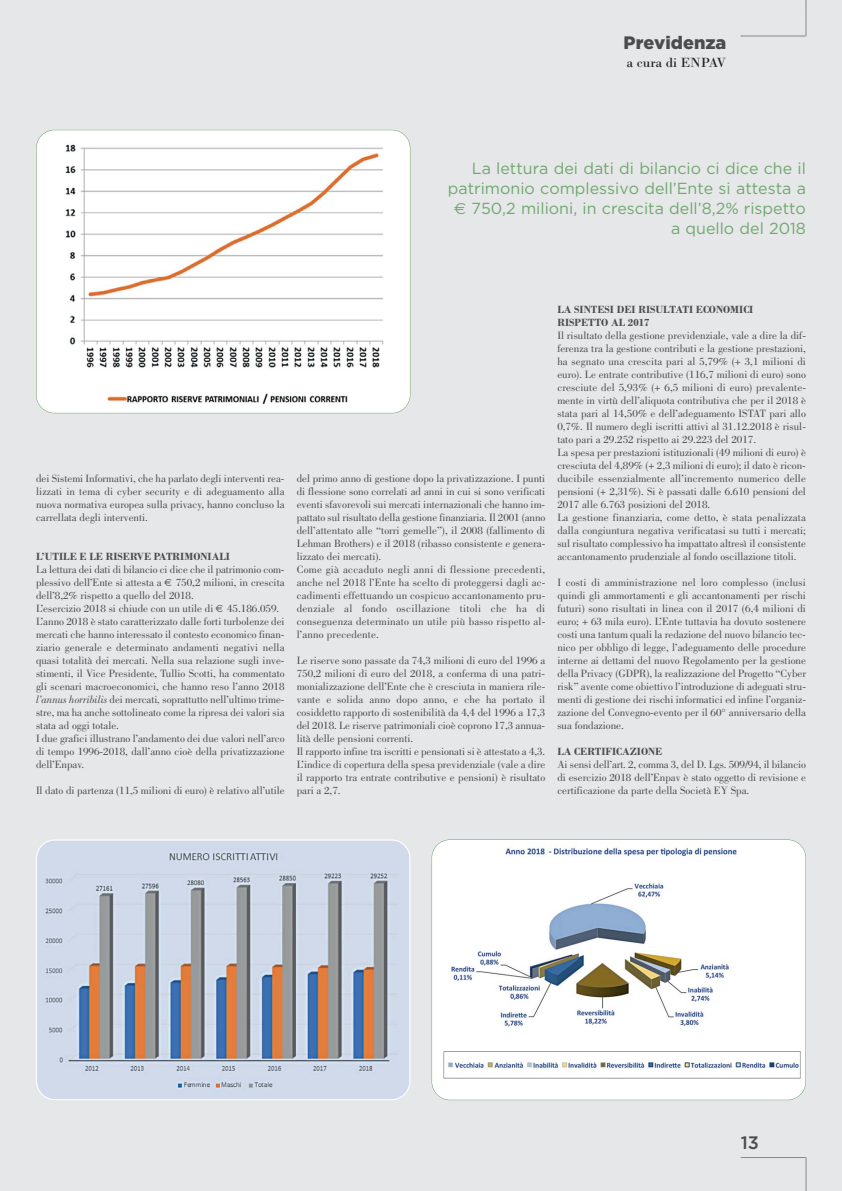
<style>
.page{position:relative;width:842px;height:1191px;background:#e6e7e8}
.page>*{position:absolute;margin:0;border:0;box-sizing:border-box;transform-origin:0 0}
.t1{font:900 18px "Gotham";color:#4c4c4e}
.t2{font:500 18px "Gotham";color:#4c4c4e}
.t3{font:16px/20px "Gotham";color:#70a86f;text-align:right}
.t4{font:14px "Bodoni";color:#231f20}
.t5{font:11px/13px "Bodoni";color:#4c4c4e}
.t6{font:700 11px/13px "Bodoni";color:#4c4c4e}
.s1{font-family:"Euro Sans"}
.s2{font-style:italic}
</style>
<div class="page">
<svg style="left:740px;top:1157px;width:67px;height:34px"></svg>
<svg style="left:740px;top:0;width:67px;height:37px"></svg>
<svg style="left:36px;top:839px;width:374px;height:261px"></svg>
<div style="left:432px;top:840px;width:373px;height:259px;background:#fff;border-radius:18px"></div>
<img style="left:432px;top:843px;width:372px;height:236px">
<div style="left:432px;top:839px;width:374px;height:261px;border:1px solid #70a86f;border-radius:18px"></div>
<div style="left:37px;top:130px;width:373px;height:283px;background:#fff;border-radius:18px"></div>
<img style="left:65px;top:144px;width:319px;height:261px">
<div style="left:36px;top:130px;width:374px;height:283px;border:1px solid #70a86f;border-radius:18px"></div>
<h1 class="t1" style="left:624px;top:36px;width:104px">Previdenza</h1>
<p class="t4" style="left:626px;top:58px;width:101px">a cura di ENPAV</p>
<h2 class="t3" style="left:448px;top:159px;width:359px">La lettura dei dati di bilancio ci dice che il patrimonio complessivo dell’Ente si attesta a <span class="s1">€</span> 750,2 milioni, in crescita dell’8,2% rispetto a quello del 2018</h2>
<p class="t5" style="left:36px;top:472px;width:250px;text-align:justify">dei Sistemi Informativi, che ha parlato degli interventi rea&shy;lizzati in tema di cyber security e di adeguamento alla nuova normativa europea sulla privacy, hanno concluso la carrellata degli interventi.</p>
<p class="t6" style="left:36px;top:551px;width:196px">L’UTILE E LE RISERVE PATRIMONIALI</p>
<p class="t5" style="left:36px;top:563px;width:250px">La lettura dei dati di bilancio ci dice che il patrimonio com&shy;plessivo dell’Ente si attesta a</p>
<p class="t5" style="left:36px;top:576px;width:250px;text-indent:140px">750,2 milioni, in crescita dell’8,2% rispetto a quello del 2018.<br>L’esercizio 2018 si chiude con un utile di 45.186.059.<br>L’anno 2018 è stato caratterizzato dalle forti turbolenze dei mercati che hanno interessato il contesto economico finan&shy;ziario generale e determinato andamenti negativi nella quasi totalità dei mercati. Nella sua relazione sugli inve&shy;stimenti, il Vice Presidente, Tullio Scotti, ha commentato gli scenari macroeconomici, che hanno reso l’anno 2018 <span class="s2">l’annus horribilis</span> dei mercati<span class="s2">,</span> soprattutto nell’ultimo trime&shy;stre, ma ha anche sottolineato come la ripresa dei valori sia stata ad oggi totale.<br>I due grafici illustrano l’andamento dei due valori nell’arco di tempo 1996-2018, dall’anno cioè della privatizzazione dell’Enpav.</p>
<p class="t5" style="left:36px;top:784px;width:250px">Il dato di partenza (11,5 milioni di euro) è relativo all’utile</p>
<p class="t5" style="left:297px;top:472px;width:250px">del primo anno di gestione dopo la privatizzazione. I punti di flessione sono correlati ad anni in cui si sono verificati eventi sfavorevoli sui mercati internazionali che hanno im&shy;pattato sul risultato della gestione finanziaria. Il 2001 (anno dell’attentato alle “torri gemelle”), il 2008 (fallimento di Lehman Brothers) e il 2018 (ribasso consistente e genera&shy;lizzato dei mercati).<br>Come già accaduto negli anni di flessione precedenti, anche nel 2018 l’Ente ha scelto di proteggersi dagli ac&shy;cadimenti effettuando un cospicuo accantonamento pru&shy;denziale al fondo oscillazione titoli che ha di conseguenza determinato un utile più basso rispetto al&shy;l’anno precedente.</p>
<p class="t5" style="left:297px;top:654px;width:250px">Le riserve sono passate da 74,3 milioni di euro del 1996 a 750,2 milioni di euro del 2018, a conferma di una patri&shy;monializzazione dell’Ente che è cresciuta in maniera rile&shy;vante e solida anno dopo anno, e che ha portato il cosiddetto rapporto di sostenibilità da 4,4 del 1996 a 17,3 del 2018. Le riserve patrimoniali cioè coprono 17,3 annua&shy;lità delle pensioni correnti.<br>Il rapporto infine tra iscritti e pensionati si è attestato a 4,3.<br>L’indice di copertura della spesa previdenziale (vale a dire il rapporto tra entrate contributive e pensioni) è risultato pari a 2,7.</p>
<p class="t6" style="left:557px;top:304px;width:198px">LA SINTESI DEI RISULTATI ECONOMICI<br>RISPETTO AL 2017</p>
<p class="t5" style="left:557px;top:330px;width:250px">Il risultato della gestione previdenziale, vale a dire la dif&shy;ferenza tra la gestione contributi e la gestione prestazioni, ha segnato una crescita pari al 5,79% (+ 3,1 milioni di euro). Le entrate contributive (116,7 milioni di euro) sono cresciute del 5,93% (+ 6,5 milioni di euro) prevalente&shy;mente in virtù dell’aliquota contributiva che per il 2018 è stata pari al 14,50% e dell’adeguamento ISTAT pari allo 0,7%. Il numero degli iscritti attivi al 31.12.2018 è risul&shy;tato pari a 29.252 rispetto ai 29.223 del 2017.<br>La spesa per prestazioni istituzionali (49 milioni di euro) è cresciuta del 4,89% (+ 2,3 milioni di euro); il dato è ricon&shy;ducibile essenzialmente all’incremento numerico delle pensioni (+ 2,31%). Si è passati dalle 6.610 pensioni del 2017 alle 6.763 posizioni del 2018.<br>La gestione finanziaria, come detto, è stata penalizzata dalla congiuntura negativa verificatasi su tutti i mercati; sul risultato complessivo ha impattato altresì il consistente accantonamento prudenziale al fondo oscillazione titoli.</p>
<p class="t5" style="left:557px;top:577px;width:250px;text-align:justify">I costi di amministrazione nel loro complesso (inclusi quindi gli ammortamenti e gli accantonamenti per rischi futuri) sono risultati in linea con il 2017 (6,4 milioni di euro; + 63 mila euro). L’Ente tuttavia ha dovuto sostenere costi una tantum quali la redazione del nuovo bilancio tec&shy;nico per obbligo di legge, l’adeguamento delle procedure interne ai dettami del nuovo Regolamento per la gestione della Privacy (GDPR), la realizzazione del Progetto “Cyber risk” avente come obiettivo l’introduzione di adeguati stru&shy;menti di gestione dei rischi informatici ed infine l’organiz&shy;zazione del Convegno-evento per il 60° anniversario della sua fondazione.</p>
<p class="t6" style="left:557px;top:746px;width:106px">LA CERTIFICAZIONE</p>
<p class="t5" style="left:557px;top:759px;width:250px;text-align:justify">Ai sensi dell’art. 2, comma 3, del D. Lgs. 509/94, il bilancio di esercizio 2018 dell’Enpav è stato oggetto di revisione e certificazione da parte della Società EY Spa.</p>
<h1 class="t2" style="left:741px;top:1135px;width:20px">13</h1>
</div>
